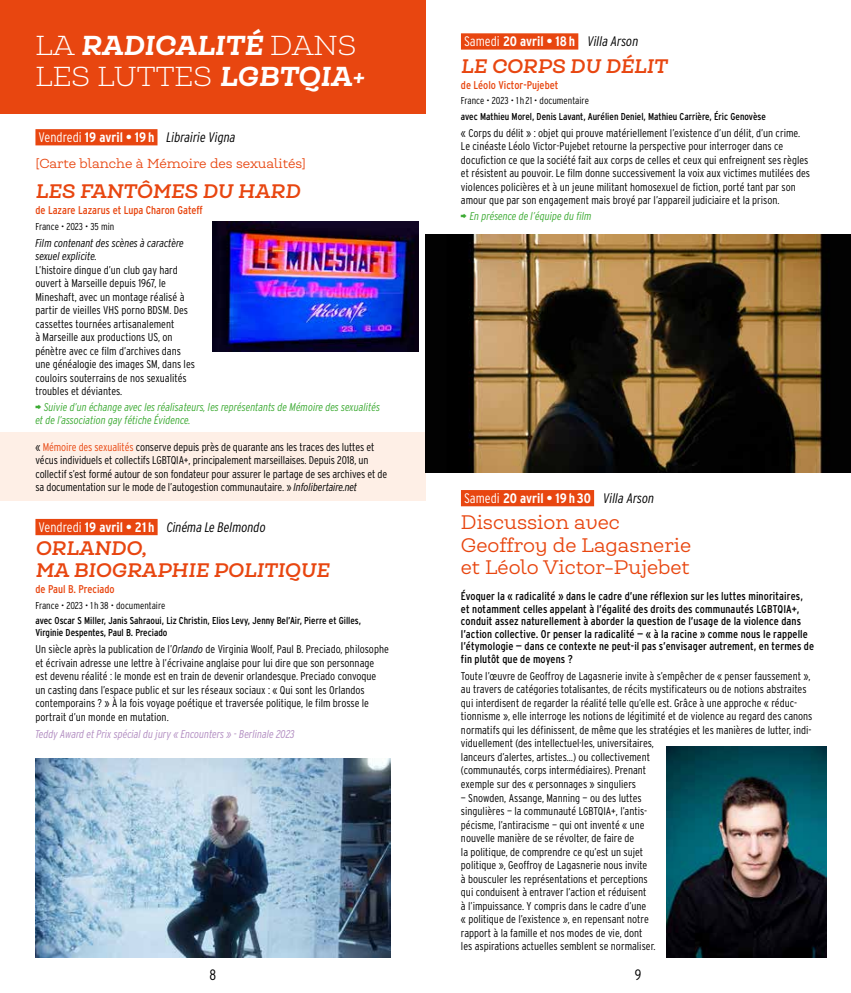
<style>
.page{position:relative;width:851px;height:993px;background:#fff}
.page>*{position:absolute;margin:0;border:0;box-sizing:border-box;transform-origin:0 0}
.t1{font:italic 900 26.25px/31.5px "Queulat Alt";color:#fff}
.t2{font:italic 700 18.75px/22.5px "Queulat Alt";color:#e84610}
.t3{font:18.75px/22.5px "Queulat Alt";color:#e84610}
.t4{font:300 15px "Interstate Condensed";color:#000}
.t5{font:italic 300 13.75px "Interstate Condensed";color:#000}
.t6{font:700 13.75px "Interstate Condensed";color:#fff}
.t7{font:12.5px "Queulat Alt";color:#e84610}
.t8{font:300 11.25px/13.5px "Interstate Condensed";color:#000}
.t9{font:11.25px/12.5px "Interstate Condensed";letter-spacing:.01em;color:#000}
.t10{font:italic 300 11.25px/12.5px "Interstate Condensed";color:#3eab35}
.t11{font:11.25px "Interstate Condensed";color:#e84610}
.t12{font:italic 300 11.25px "Interstate Condensed";color:#b28dc1}
.t13{font:italic 300 11.25px/13.5px "Interstate Condensed";color:#000}
.t14{font:10px/12px "Interstate Condensed";color:#000}
.t15{font:300 10px "Interstate Condensed";color:#000}
.s1{font-weight:300;font-style:normal}
.s2{font-style:normal;color:#fff}
.s3{font-weight:700;font-style:normal;color:#fff}
.s4{font-weight:900;font-style:normal}
.s5{color:#e84610}
.s6{font-style:italic}
.s7{font-weight:300}
.s8{font-weight:300;font-style:italic;color:#000}
</style>
<div class="page">
<div style="left:0;top:432px;width:425px;height:68px;background:#feefe6"></div>
<div style="left:35px;top:129px;width:122px;height:16px;background:#e84610"></div>
<div style="left:35px;top:518px;width:123px;height:17px;background:#e84610"></div>
<img style="left:213px;top:221px;width:205px;height:130px">
<div style="left:461px;top:33px;width:117px;height:17px;background:#e84610"></div>
<div style="left:461px;top:490px;width:133px;height:16px;background:#e84610"></div>
<img style="left:425px;top:235px;width:425px;height:237px">
<img style="left:35px;top:758px;width:355px;height:199px">
<img style="left:666px;top:746px;width:160px;height:211px">
<div style="left:0;top:0;width:425px;height:113px;background:#e84610"></div>
<h1 class="t1" style="left:35px;top:29px;width:330px"><span class="s1">LA</span> RADICALITÉ <span class="s1">DANS<br>LES LUTTES</span> LGBTQIA+</h1>
<p class="t5" style="left:39px;top:130px;width:198px"><span class="s2">Vendredi</span> <span class="s3">19 avril • 19h</span> Librairie Vigna</p>
<p class="t7" style="left:35px;top:156px;width:272px">[Carte blanche à Mémoire des sexualités]</p>
<h2 class="t2" style="left:35px;top:180px;width:266px">LES FANTÔMES DU HARD</h2>
<p class="t11" style="left:35px;top:204px;width:169px">de Lazare Lazarus et Lupa Charon Gateff</p>
<p class="t15" style="left:35px;top:220px;width:80px">France • 2023 • 35 min</p>
<p class="t13" style="left:35px;top:236px;width:150px">Film contenant des scènes à caractère sexuel explicite.</p>
<p class="t8" style="left:35px;top:263px;width:161px">L’histoire dingue d’un club gay hard ouvert à Marseille depuis 1967, le Mineshaft, avec un montage réalisé à partir de vieilles VHS porno BDSM. Des cassettes tournées artisanalement<br>à Marseille aux productions US, on pénètre avec ce film d’archives dans une généalogie des images SM, dans les couloirs souterrains de nos sexualités troubles et déviantes.</p>
<p class="t10" style="left:35px;top:401px;width:346px"><span class="s4">→</span> Suivie d’un échange avec les réalisateurs, les représentants de Mémoire des sexualités et de l’association gay fétiche Évidence.</p>
<p class="t8" style="left:35px;top:440px;width:353px">« <span class="s5">Mémoire des sexualités</span> conserve depuis près de quarante ans les traces des luttes et vécus individuels et collectifs LGBTQIA+, principalement marseillaises. Depuis 2018, un collectif s’est formé autour de son fondateur pour assurer le partage de ses archives et de sa documentation sur le mode de l’autogestion communautaire. » <span class="s6">Infolibertaire.net</span></p>
<p class="t5" style="left:39px;top:519px;width:229px"><span class="s2">Vendredi</span> <span class="s3">19 avril • 21 h</span> Cinéma Le Belmondo</p>
<h2 class="t2" style="left:35px;top:536px;width:295px">ORLANDO,<br>MA BIOGRAPHIE POLITIQUE</h2>
<p class="t11" style="left:35px;top:582px;width:81px">de Paul B. Preciado</p>
<p class="t15" style="left:35px;top:599px;width:131px">France • 2023 • 1 h 38 • documentaire</p>
<p class="t14" style="left:35px;top:614px;width:327px">avec Oscar S Miller, Janis Sahraoui, Liz Christin, Elios Levy, Jenny Bel’Air, Pierre et Gilles,<br>Virginie Despentes, Paul B. Preciado</p>
<p class="t8" style="left:35px;top:642px;width:355px">Un siècle après la publication de l’<span class="s6">Orlando</span> de Virginia Woolf, Paul B. Preciado, philosophe et écrivain adresse une lettre à l’écrivaine anglaise pour lui dire que son personnage est devenu réalité : le monde est en train de devenir orlandesque. Preciado convoque un casting dans l’espace public et sur les réseaux sociaux : « Qui sont les Orlandos contemporains ? » À la fois voyage poétique et traversée politique, le film brosse le portrait d’un monde en mutation.</p>
<p class="t12" style="left:35px;top:727px;width:260px">Teddy Award et Prix spécial du jury « Encounters » - Berlinale 2023</p>
<p class="t6" style="left:464px;top:34px;width:176px"><span class="s7">Samedi</span> 20 avril • 18h <span class="s8">Villa Arson</span></p>
<h2 class="t2" style="left:461px;top:54px;width:208px">LE CORPS DU DÉLIT</h2>
<p class="t11" style="left:461px;top:78px;width:99px">de Léolo Victor-Pujebet</p>
<p class="t15" style="left:461px;top:95px;width:129px">France • 2023 • 1 h 21 • documentaire</p>
<p class="t14" style="left:461px;top:110px;width:306px">avec Mathieu Morel, Denis Lavant, Aurélien Deniel, Mathieu Carrière, Éric Genovèse</p>
<p class="t8" style="left:461px;top:126px;width:350px">« Corps du délit » : objet qui prouve matériellement l’existence d’un délit, d’un crime.<br>Le cinéaste Léolo Victor-Pujebet retourne la perspective pour interroger dans ce docufiction ce que la société fait aux corps de celles et ceux qui enfreignent ses règles et résistent au pouvoir. Le film donne successivement la voix aux victimes mutilées des violences policières et à un jeune militant homosexuel de fiction, porté tant par son amour que par son engagement mais broyé par l’appareil judiciaire et la prison.</p>
<p class="t10" style="left:461px;top:210px;width:132px"><span class="s4">→</span> En présence de l’équipe du film</p>
<p class="t6" style="left:464px;top:490px;width:191px"><span class="s7">Samedi</span> 20 avril • 19h30 <span class="s8">Villa Arson</span></p>
<h2 class="t3" style="left:461px;top:510px;width:232px">Discussion avec<br>Geoffroy de Lagasnerie et Léolo Victor-Pujebet</h2>
<p class="t9" style="left:461px;top:589px;width:355px">Évoquer la « radicalité » dans le cadre d’une réflexion sur les luttes minoritaires, et notamment celles appelant à l’égalité des droits des communautés LGBTQIA+, conduit assez naturellement à aborder la question de l’usage de la violence dans l’action collective. Or penser la radicalité — « à la racine » comme nous le rappelle l’étymologie — dans ce contexte ne peut-il pas s’envisager autrement, en termes de fin plutôt que de moyens ?</p>
<p class="t8" style="left:461px;top:669px;width:353px">Toute l’œuvre de Geoffroy de Lagasnerie invite à s’empêcher de « penser faussement », au travers de catégories totalisantes, de récits mystificateurs ou de notions abstraites qui interdisent de regarder la réalité telle qu’elle est. Grâce à une approche « réduc&shy;tionnisme », elle interroge les notions de légitimité et de violence au regard des canons normatifs qui les définissent, de même que les stratégies et les manières de lutter, indi&shy;viduellement (des intellectuel·les, universitaires,<br>lanceurs d’alertes, artistes…) ou collectivement<br>(communautés, corps intermédiaires). Prenant<br>exemple sur des « personnages » singuliers</p>
<p class="t8" style="left:461px;top:790px;width:196px">— Snowden, Assange, Manning — ou des luttes singulières — la communauté LGBTQIA+, l’antis&shy;pécisme, l’antiracisme — qui ont inventé « une nouvelle manière de se révolter, de faire de<br>la politique, de comprendre ce qu’est un sujet politique », Geoffroy de Lagasnerie nous invite<br>à bousculer les représentations et perceptions qui conduisent à entraver l’action et réduisent<br>à l’impuissance. Y compris dans le cadre d’une<br>« politique de l’existence », en repensant notre rapport à la famille et nos modes de vie, dont les aspirations actuelles semblent se normaliser.</p>
<h3 class="t4" style="left:209px;top:966px;width:8px">8</h3>
<h3 class="t4" style="left:635px;top:966px;width:8px">9</h3>
</div>
